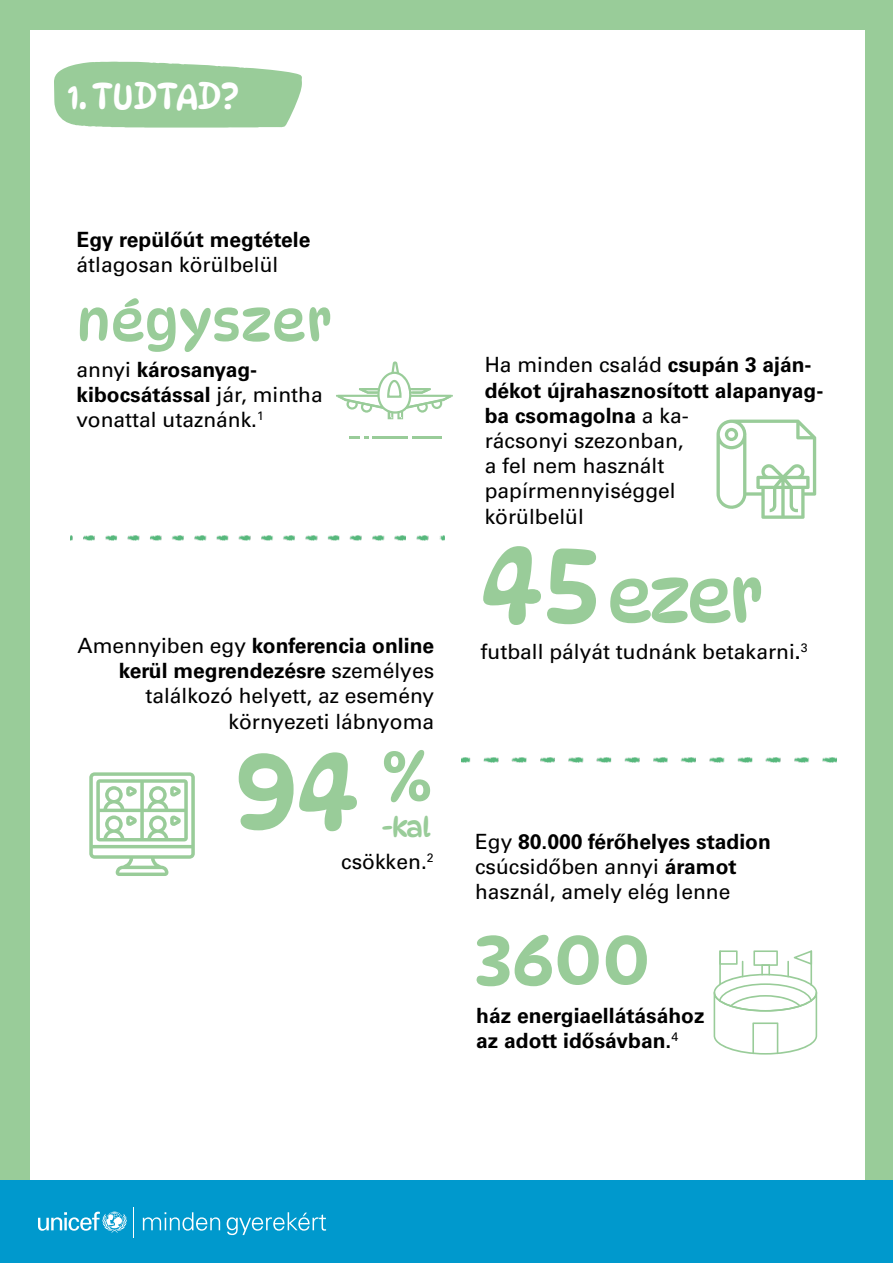
<style>
.page{position:relative;width:893px;height:1263px;background:#fff}
.page>*{position:absolute;margin:0;border:0;box-sizing:border-box;transform-origin:0 0}
.t1{font:108px "Dyna Puff";color:#9c9}
.t2{font:72px "Dyna Puff";letter-spacing:-.025em;color:#9c9}
.t3{font:54px "Dyna Puff";color:#9c9}
.t4{font:36px "Dyna Puff";color:#fff}
.t5{font:27px "Dyna Puff";color:#9c9}
.t6{font:21px/25.2px "Univers LT Pro 55 Roman";color:#000}
.t7{font:700 21px/25.2px "Univers LT Pro 65";color:#000}
.s1{font-size:33px}
.s2{font-family:"Univers LT Pro 55 Roman";font-weight:400}
.s3{font-family:"Univers LT Pro 65";font-weight:700}
.s4{font-size:108px}
</style>
<div class="page">
<div style="left:0;top:0;width:893px;height:1180px;background:#9c9"></div>
<div style="left:31px;top:31px;width:834px;height:1160px;background:#fff"></div>
<div style="left:0;top:1180px;width:893px;height:83px;background:#0099cd"></div>
<svg style="left:38px;top:1211px;width:89px;height:22px"></svg>
<hr style="left:133px;top:1207px;width:1px;height:31px;background:#fff">
<svg style="left:143px;top:1212px;width:77px;height:18px"></svg>
<svg style="left:227px;top:1212px;width:99px;height:23px"></svg>
<svg style="left:54px;top:62px;width:248px;height:66px;background:#a3d1a3"></svg>
<hr style="left:412px;top:437px;width:29px;height:2px;background:#9c9">
<hr style="left:372px;top:437px;width:36px;height:2px;background:#9c9">
<svg style="left:350px;top:437px;width:19px;height:2px"></svg>
<svg style="left:336px;top:361px;width:117px;height:58px"></svg>
<svg style="left:89px;top:772px;width:106px;height:104px"></svg>
<svg style="left:716px;top:420px;width:100px;height:99px"></svg>
<svg style="left:714px;top:950px;width:103px;height:104px"></svg>
<img style="left:71px;top:535px;width:374px;height:5px">
<img style="left:462px;top:758px;width:375px;height:5px">
<h3 class="t4" style="left:67px;top:74px;width:172px"><span class="s1">1.</span> TUDTAD?</h3>
<p class="t7" style="left:77px;top:227px;width:235px">Egy repülőút megtétele</p>
<p class="t6" style="left:77px;top:252px;width:203px">átlagosan körülbelül</p>
<h3 class="t3" style="left:77px;top:288px;width:257px">négyszer</h3>
<p class="t7" style="left:77px;top:357px;width:248px"><span class="s2">annyi</span> károsanyag&shy;kibocsátással <span class="s2">jár, mintha</span></p>
<p class="t6" style="left:77px;top:407px;width:189px">vonattal utaznánk.<sup>1</sup></p>
<p class="t7" style="left:78px;top:633px;width:358px;text-align:right"><span class="s2">Amennyiben egy</span> konferencia online kerül megrendezésre <span class="s2">személyes</span></p>
<p class="t6" style="left:145px;top:683px;width:290px;text-align:right">találkozó helyett, az esemény környezeti lábnyoma</p>
<h2 class="t2" style="left:382px;top:730px;width:52px">%</h2>
<h1 class="t1" style="left:235px;top:723px;width:125px">94</h1>
<p class="t5" style="left:382px;top:811px;width:51px">-kal</p>
<p class="t6" style="left:341px;top:849px;width:94px">csökken.<sup>2</sup></p>
<p class="t6" style="left:485px;top:352px;width:328px">Ha minden család <span class="s3">csupán 3 aján-</span></p>
<p class="t7" style="left:485px;top:378px;width:340px">dékot újrahasznosított alapanyag&shy;ba csomagolna <span class="s2">a ka-</span></p>
<p class="t6" style="left:485px;top:428px;width:200px">rácsonyi szezonban, a fel nem használt papírmennyiséggel körülbelül</p>
<h2 class="t2" style="left:481px;top:552px;width:284px"><span class="s4">45</span>ezer</h2>
<p class="t6" style="left:480px;top:639px;width:328px">futball pályát tudnánk betakarni<span class="s3">.</span><sup>3</sup></p>
<p class="t7" style="left:475px;top:829px;width:297px"><span class="s2">Egy</span> 80.000 férőhelyes stadion</p>
<p class="t6" style="left:475px;top:854px;width:263px">csúcsidőben annyi <span class="s3">áramot </span>használ, amely elég lenne</p>
<h2 class="t2" style="left:474px;top:914px;width:178px">3600</h2>
<p class="t7" style="left:476px;top:1003px;width:230px">ház energiaellátásához az adott idősávban.<sup>4</sup></p>
</div>
